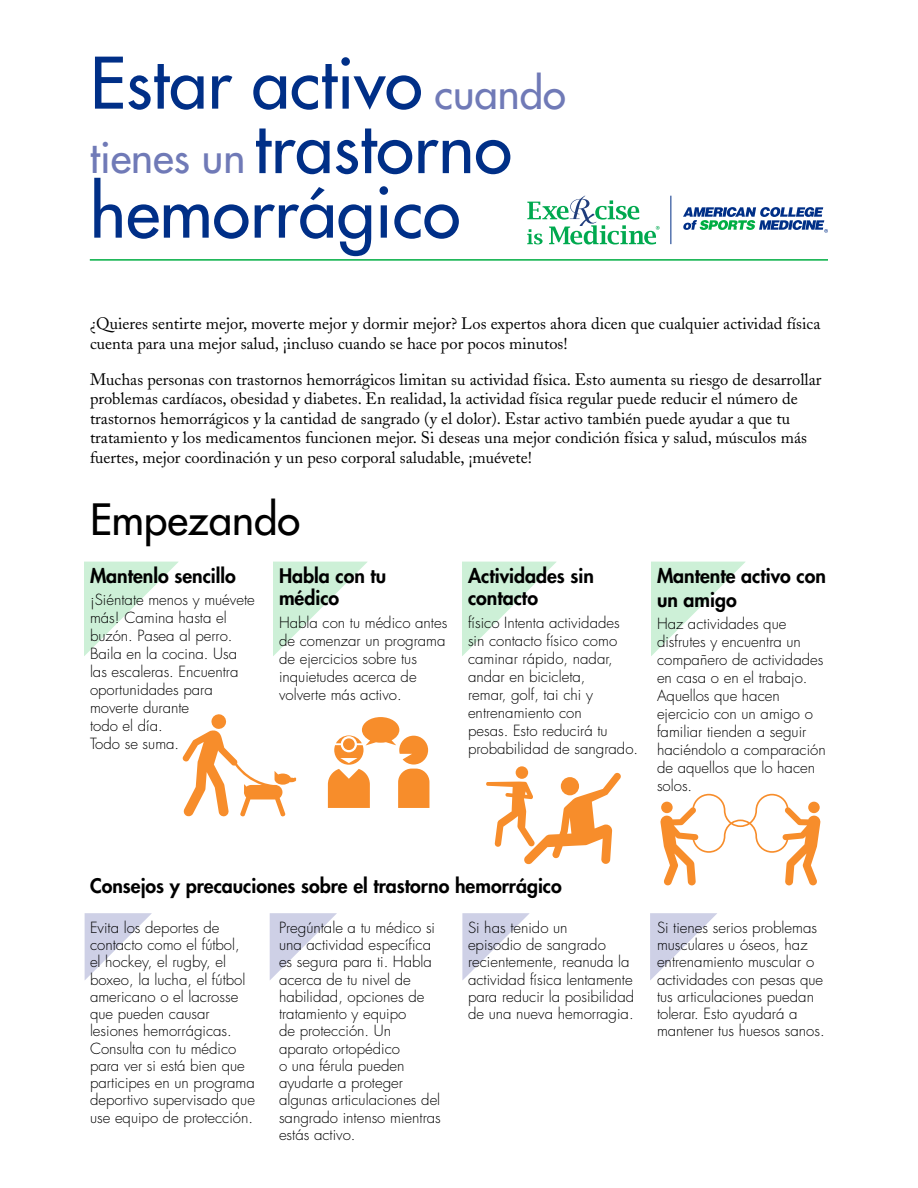
<style>
.page{position:relative;width:918px;height:1188px;background:#fff}
.page>*{position:absolute;margin:0;border:0;box-sizing:border-box;transform-origin:0 0}
.t1{font:69px/64.5px "Futura";color:#002f87}
.t2{font:42px "Futura";color:#000}
.t3{font:800 19.5px/22.5px "Futura";color:#000}
.t4{font:16.5px/19.5px "Adobe Caslon";color:#000}
.t5{font:300 15px/17.2px "Futura";color:#000}
.s1{font-size:42px;color:#707ab7}
</style>
<div class="page">
<svg style="left:84px;top:562px;width:94px;height:94px"></svg>
<svg style="left:273px;top:562px;width:94px;height:94px"></svg>
<svg style="left:462px;top:562px;width:94px;height:94px"></svg>
<svg style="left:651px;top:562px;width:94px;height:94px"></svg>
<svg style="left:683px;top:207px;width:145px;height:26px"></svg>
<hr style="left:671px;top:196px;width:1px;height:48px;background:#002f87">
<svg style="left:527px;top:196px;width:133px;height:49px"></svg>
<hr style="left:90px;top:259px;width:738px;height:2px;background:#00ae42">
<div style="left:516px;top:766px;width:12px;height:13px;background:#f78d2b;border-radius:50%"></div>
<svg style="left:486px;top:772px;width:135px;height:92px"></svg>
<svg style="left:328px;top:717px;width:101px;height:91px"></svg>
<svg style="left:660px;top:794px;width:160px;height:91px"></svg>
<div style="left:808px;top:802px;width:12px;height:11px;background:#f78d2b;border-radius:50%"></div>
<div style="left:661px;top:802px;width:12px;height:11px;background:#f78d2b;border-radius:50%"></div>
<svg style="left:85px;top:913px;width:67px;height:67px"></svg>
<svg style="left:270px;top:913px;width:67px;height:67px"></svg>
<svg style="left:462px;top:913px;width:68px;height:67px"></svg>
<svg style="left:650px;top:913px;width:67px;height:67px"></svg>
<svg style="left:183px;top:714px;width:113px;height:102px"></svg>
<h1 class="t1" style="left:90px;top:50px;width:477px">Estar activo <span class="s1">cuando tienes un</span> trastorno hemorrágico</h1>
<p class="t4" style="left:90px;top:314px;width:732px">¿Quieres sentirte mejor, moverte mejor y dormir mejor? Los expertos ahora dicen que cualquier actividad física cuenta para una mejor salud, ¡incluso cuando se hace por pocos minutos!</p>
<p class="t4" style="left:90px;top:370px;width:733px">Muchas personas con trastornos hemorrágicos limitan su actividad física. Esto aumenta su riesgo de desarrollar problemas cardíacos, obesidad y diabetes. En realidad, la actividad física regular puede reducir el número de trastornos hemorrágicos y la cantidad de sangrado (y el dolor). Estar activo también puede ayudar a que tu tratamiento y los medicamentos funcionen mejor. Si deseas una mejor condición física y salud, músculos más fuertes, mejor coordinación y un peso corporal saludable, ¡muévete!</p>
<h2 class="t2" style="left:90px;top:492px;width:212px">Empezando</h2>
<h3 class="t3" style="left:90px;top:564px;width:147px">Mantenlo sencillo</h3>
<p class="t5" style="left:90px;top:591px;width:166px;line-height:18px">¡Siéntate menos y muévete más! Camina hasta el buzón. Pasea al perro.<br>Baila en la cocina. Usa las escaleras. Encuentra oportunidades para moverte durante<br>todo el día.<br>Todo se suma.</p>
<h3 class="t3" style="left:279px;top:564px;width:109px">Habla con tu médico</h3>
<p class="t5" style="left:279px;top:614px;width:170px;line-height:18px">Habla con tu médico antes de comenzar un programa de ejercicios sobre tus inquietudes acerca de volverte más activo.</p>
<h3 class="t3" style="left:468px;top:564px;width:128px">Actividades sin contacto</h3>
<p class="t5" style="left:468px;top:614px;width:172px;line-height:18px">físico Intenta actividades sin contacto físico como caminar rápido, nadar, andar en bicicleta,<br>remar, golf, tai chi y entrenamiento con<br>pesas. Esto reducirá tu probabilidad de sangrado.</p>
<h3 class="t3" style="left:657px;top:563px;width:171px;line-height:24px">Mantente activo con un amigo</h3>
<p class="t5" style="left:657px;top:615px;width:170px;line-height:18px">Haz actividades que disfrutes y encuentra un compañero de actividades en casa o en el trabajo.<br>Aquellos que hacen ejercicio con un amigo o familiar tienden a seguir haciéndolo a comparación de aquellos que lo hacen solos.</p>
<h3 class="t3" style="left:90px;top:874px;width:473px">Consejos y precauciones sobre el trastorno hemorrágico</h3>
<p class="t5" style="left:90px;top:919px;width:167px">Evita los deportes de contacto como el fútbol,<br>el hockey, el rugby, el boxeo, la lucha, el fútbol americano o el lacrosse que pueden causar lesiones hemorrágicas.<br>Consulta con tu médico para ver si está bien que participes en un programa deportivo supervisado que use equipo de protección.</p>
<p class="t5" style="left:279px;top:919px;width:163px">Pregúntale a tu médico si una actividad específica es segura para ti. Habla acerca de tu nivel de habilidad, opciones de tratamiento y equipo<br>de protección. Un aparato ortopédico<br>o una férula pueden ayudarte a proteger algunas articulaciones del sangrado intenso mientras estás activo.</p>
<p class="t5" style="left:468px;top:919px;width:168px">Si has tenido un<br>episodio de sangrado recientemente, reanuda la actividad física lentamente para reducir la posibilidad de una nueva hemorragia.</p>
<p class="t5" style="left:657px;top:919px;width:169px">Si tienes serios problemas musculares u óseos, haz entrenamiento muscular o actividades con pesas que tus articulaciones puedan tolerar. Esto ayudará a mantener tus huesos sanos.</p>
</div>
